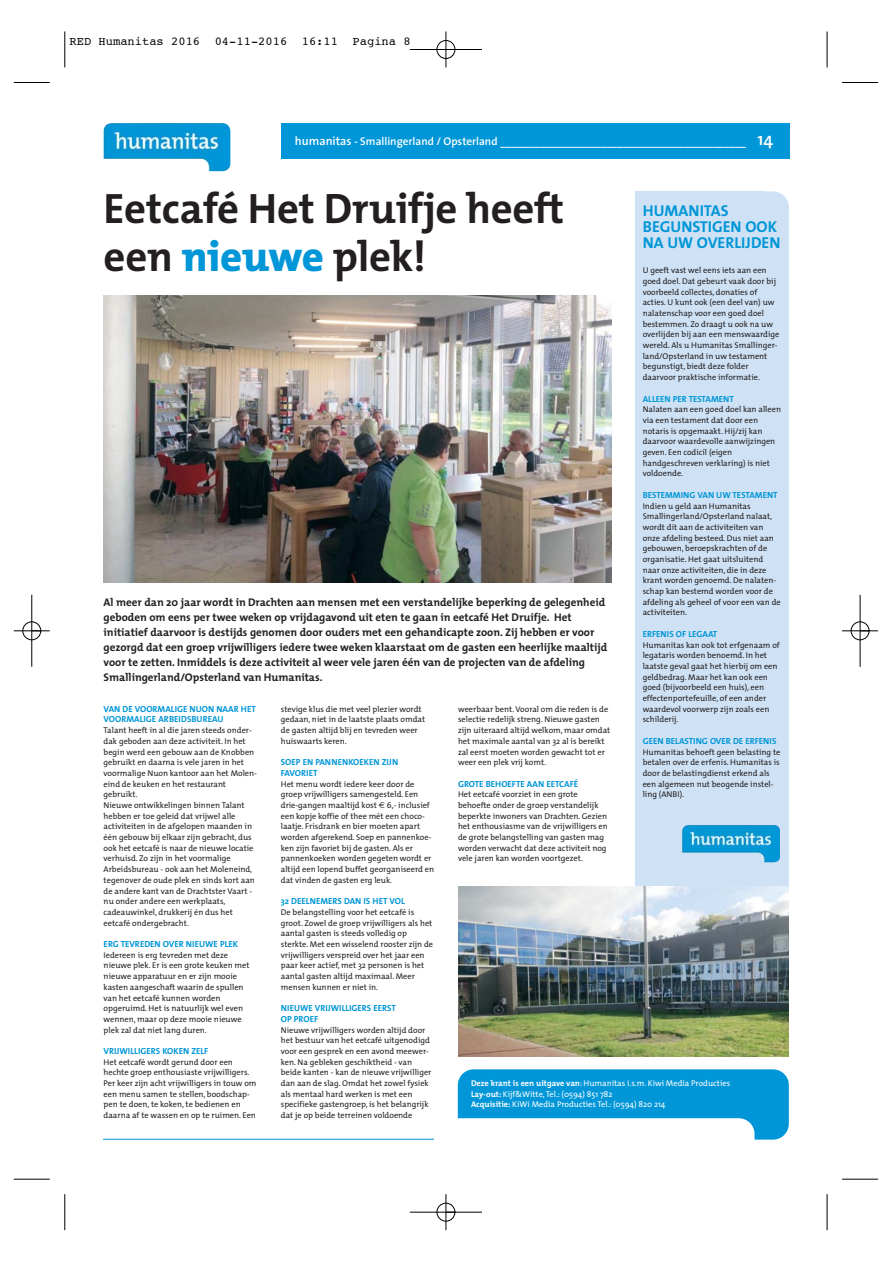
<style>
.page{position:relative;width:893px;height:1263px;background:#fff}
.page>*{position:absolute;margin:0;border:0;box-sizing:border-box;transform-origin:0 0}
.t1{font:700 42.75px/47.4px "The Mix";letter-spacing:-.005em;color:#231f20}
.t2{font:700 15.75px/15.8px "The Mix";color:#0096d7}
.t3{font:12.15px "Courier";color:#000}
.t4{font:700 11.1px/14.9px "The Mix";color:#231f20}
.t5{font:600 11.1px "The Sans";color:#fff}
.t6{font:700 8.85px/10.6px "The Mix";color:#0096d7}
.t7{font:8.4px/10.6px "The Mix";color:#231f20}
.t8{font:8.4px/10.6px "The Mix";color:#fff}
.s1{font-size:12.15px}
.s2{font-size:17.7px}
.s3{font-weight:800;color:#0096d7}
.s4{font-family:"Euro Sans"}
.s5{font-weight:700}
</style>
<div class="page">
<div style="left:635px;top:191px;width:153px;height:837px;background:#cfe2f5;border-radius:16px"></div>
<img style="left:103px;top:123px;width:127px;height:48px">
<img style="left:682px;top:825px;width:98px;height:37px">
<div style="left:281px;top:124px;width:508px;height:35px;background:#0096d7"></div>
<img style="left:103px;top:295px;width:508px;height:287px">
<img style="left:458px;top:886px;width:330px;height:170px">
<div style="left:458px;top:1069px;width:330px;height:71px;background:#0096d7;border-radius:16px"></div>
<div style="left:423px;top:1118px;width:331px;height:22px;background:#fff"></div>
<hr style="left:103px;top:1139px;width:331px;height:1px;background:#0096d7">
<hr style="left:65px;top:32px;width:1px;height:36px;background:#000">
<hr style="left:14px;top:82px;width:36px;height:1px;background:#000">
<hr style="left:826px;top:32px;width:1px;height:36px;background:#000">
<hr style="left:842px;top:82px;width:36px;height:1px;background:#000">
<hr style="left:65px;top:1194px;width:1px;height:36px;background:#000">
<hr style="left:14px;top:1179px;width:36px;height:1px;background:#000">
<hr style="left:826px;top:1194px;width:1px;height:36px;background:#000">
<hr style="left:842px;top:1179px;width:36px;height:1px;background:#000">
<div style="left:436px;top:40px;width:19px;height:19px;border:1px solid #fff;border-radius:50%"></div>
<div style="left:436px;top:1203px;width:19px;height:19px;border:1px solid #fff;border-radius:50%"></div>
<div style="left:22px;top:621px;width:19px;height:19px;border:1px solid #fff;border-radius:50%"></div>
<div style="left:850px;top:621px;width:19px;height:19px;border:1px solid #fff;border-radius:50%"></div>
<hr style="left:410px;top:49px;width:72px;height:1px;background:#000">
<hr style="left:410px;top:1212px;width:72px;height:1px;background:#000">
<hr style="left:32px;top:595px;width:1px;height:72px;background:#000">
<hr style="left:859px;top:595px;width:1px;height:72px;background:#000">
<hr style="left:445px;top:32px;width:1px;height:36px;background:#000">
<hr style="left:445px;top:1194px;width:1px;height:36px;background:#000">
<hr style="left:14px;top:631px;width:36px;height:1px;background:#000">
<hr style="left:842px;top:631px;width:36px;height:1px;background:#000">
<div style="left:437px;top:40px;width:18px;height:19px;border:1px solid #000;border-radius:50%"></div>
<div style="left:437px;top:1203px;width:18px;height:18px;border:1px solid #000;border-radius:50%"></div>
<div style="left:23px;top:622px;width:18px;height:18px;border:1px solid #000;border-radius:50%"></div>
<div style="left:850px;top:622px;width:19px;height:18px;border:1px solid #000;border-radius:50%"></div>
<h3 class="t3" style="left:70px;top:36px;width:342px">RED Humanitas 2016 04-11-2016 16:11 Pagina 8</h3>
<h3 class="t5" style="left:295px;top:136px;width:479px"><span class="s1">humanitas</span> - Smallingerland / Opsterland ____________________________________________ <span class="s2">14</span></h3>
<h1 class="t1" style="left:104px;top:191px;width:462px">Eetcafé Het Druifje heeft een <span class="s3">nieuwe</span> plek!</h1>
<h2 class="t2" style="left:642px;top:205px;width:139px">HUMANITAS<br>BEGUNSTIGEN OOK<br>NA UW OVERLIJDEN</h2>
<p class="t7" style="left:642px;top:266px;width:138px">U geeft vast wel eens iets aan een goed doel. Dat gebeurt vaak door bij voorbeeld collectes, donaties of acties. U kunt ook (een deel van) uw nalatenschap voor een goed doel bestemmen. Zo draagt u ook na uw overlijden bij aan een menswaardige wereld. Als u Humanitas Smallinger&shy;land/Opsterland in uw testament begunstigt, biedt deze folder daarvoor praktische informatie.</p>
<p class="t6" style="left:642px;top:394px;width:93px">ALLEEN PER TESTAMENT</p>
<p class="t7" style="left:642px;top:405px;width:140px">Nalaten aan een goed doel kan alleen via een testament dat door een notaris is opgemaakt. Hij/zij kan daarvoor waardevolle aanwijzingen geven. Een codicil (eigen handgeschreven verklaring) is niet voldoende.</p>
<p class="t6" style="left:642px;top:491px;width:136px">BESTEMMING VAN UW TESTAMENT</p>
<p class="t7" style="left:642px;top:501px;width:139px">Indien u geld aan Humanitas<br>Smallingerland/Opsterland nalaat, wordt dit aan de activiteiten van onze afdeling besteed. Dus niet aan gebouwen, beroepskrachten of de organisatie. Het gaat uitsluitend naar onze activiteiten, die in deze krant worden genoemd. De nalaten&shy;schap kan bestemd worden voor de afdeling als geheel of voor een van de activiteiten.</p>
<p class="t6" style="left:642px;top:630px;width:76px">ERFENIS OF LEGAAT</p>
<p class="t7" style="left:642px;top:640px;width:139px">Humanitas kan ook tot erfgenaam of legataris worden benoemd. In het laatste geval gaat het hierbij om een geldbedrag. Maar het kan ook een goed (bijvoorbeeld een huis), een effectenportefeuille, of een ander waardevol voorwerp zijn zoals een schilderij.</p>
<p class="t6" style="left:642px;top:737px;width:135px">GEEN BELASTING OVER DE ERFENIS</p>
<p class="t7" style="left:642px;top:747px;width:139px">Humanitas behoeft geen belasting te betalen over de erfenis. Humanitas is door de belastingdienst erkend als een algemeen nut beogende instel&shy;ling (ANBI).</p>
<p class="t4" style="left:104px;top:596px;width:505px">Al meer dan 20 jaar wordt in Drachten aan mensen met een verstandelijke beperking de gelegenheid geboden om eens per twee weken op vrijdagavond uit eten te gaan in eetcafé Het Druifje. Het initiatief daarvoor is destijds genomen door ouders met een gehandicapte zoon. Zij hebben er voor gezorgd dat een groep vrijwilligers iedere twee weken klaarstaat om de gasten een heerlijke maaltijd voor te zetten. Inmiddels is deze activiteit al weer vele jaren één van de projecten van de afdeling Smallingerland/Opsterland van Humanitas.</p>
<p class="t7" style="left:281px;top:705px;width:146px">stevige klus die met veel plezier wordt gedaan, niet in de laatste plaats omdat de gasten altijd blij en tevreden weer huiswaarts keren.</p>
<p class="t6" style="left:281px;top:758px;width:119px">SOEP EN PANNENKOEKEN ZIJN<br>FAVORIET</p>
<p class="t7" style="left:281px;top:780px;width:155px">Het menu wordt iedere keer door de groep vrijwilligers samengesteld. Een drie-gangen maaltijd kost <span class="s4">€</span> 6,- inclusief een kopje koffie of thee mét een choco&shy;laatje. Frisdrank en bier moeten apart worden afgerekend. Soep en pannenkoe&shy;ken zijn favoriet bij de gasten. Als er pannenkoeken worden gegeten wordt er altijd een lopend buffet georganiseerd en dat vinden de gasten erg leuk.</p>
<p class="t6" style="left:281px;top:897px;width:125px">32 DEELNEMERS DAN IS HET VOL</p>
<p class="t7" style="left:281px;top:908px;width:154px">De belangstelling voor het eetcafé is groot. Zowel de groep vrijwilligers als het aantal gasten is steeds volledig op sterkte. Met een wisselend rooster zijn de vrijwilligers verspreid over het jaar een paar keer actief, met 32 personen is het aantal gasten altijd maximaal. Meer mensen kunnen er niet in.</p>
<p class="t6" style="left:281px;top:1004px;width:116px">NIEUWE VRIJWILLIGERS EERST<br>OP PROEF</p>
<p class="t7" style="left:281px;top:1025px;width:152px">Nieuwe vrijwilligers worden altijd door het bestuur van het eetcafé uitgenodigd voor een gesprek en een avond meewer&shy;ken. Na gebleken geschiktheid - van beide kanten - kan de nieuwe vrijwilliger dan aan de slag. Omdat het zowel fysiek als mentaal hard werken is met een specifieke gastengroep, is het belangrijk dat je op beide terreinen voldoende</p>
<p class="t7" style="left:458px;top:705px;width:154px">weerbaar bent. Vooral om die reden is de selectie redelijk streng. Nieuwe gasten zijn uiteraard altijd welkom, maar omdat het maximale aantal van 32 al is bereikt zal eerst moeten worden gewacht tot er weer een plek vrij komt.</p>
<p class="t6" style="left:458px;top:779px;width:122px">GROTE BEHOEFTE AAN EETCAFÉ</p>
<p class="t7" style="left:458px;top:790px;width:151px">Het eetcafé voorziet in een grote behoefte onder de groep verstandelijk beperkte inwoners van Drachten. Gezien het enthousiasme van de vrijwilligers en de grote belangstelling van gasten mag worden verwacht dat deze activiteit nog vele jaren kan worden voortgezet.</p>
<p class="t6" style="left:104px;top:705px;width:154px">VAN DE VOORMALIGE NUON NAAR HET<br>VOORMALIGE ARBEIDSBUREAU</p>
<p class="t7" style="left:104px;top:726px;width:155px">Talant heeft in al die jaren steeds onder&shy;dak geboden aan deze activiteit. In het begin werd een gebouw aan de Knobben gebruikt en daarna is vele jaren in het voormalige Nuon kantoor aan het Molen&shy;eind de keuken en het restaurant gebruikt.<br>Nieuwe ontwikkelingen binnen Talant hebben er toe geleid dat vrijwel alle activiteiten in de afgelopen maanden in één gebouw bij elkaar zijn gebracht, dus ook het eetcafé is naar de nieuwe locatie verhuisd. Zo zijn in het voormalige Arbeidsbureau - ook aan het Moleneind, tegenover de oude plek en sinds kort aan de andere kant van de Drachtster Vaart - nu onder andere een werkplaats, cadeauwinkel, drukkerij én dus het eetcafé ondergebracht.</p>
<p class="t6" style="left:104px;top:940px;width:136px">ERG TEVREDEN OVER NIEUWE PLEK</p>
<p class="t7" style="left:104px;top:951px;width:147px">Iedereen is erg tevreden met deze nieuwe plek. Er is een grote keuken met nieuwe apparatuur en er zijn mooie kasten aangeschaft waarin de spullen van het eetcafé kunnen worden opgeruimd. Het is natuurlijk wel even wennen, maar op deze mooie nieuwe plek zal dat niet lang duren.</p>
<p class="t6" style="left:104px;top:1047px;width:106px">VRIJWILLIGERS KOKEN ZELF</p>
<p class="t7" style="left:104px;top:1058px;width:154px">Het eetcafé wordt gerund door een hechte groep enthousiaste vrijwilligers.<br>Per keer zijn acht vrijwilligers in touw om een menu samen te stellen, boodschap&shy;pen te doen, te koken, te bedienen en daarna af te wassen en op te ruimen. Een</p>
<p class="t8" style="left:471px;top:1079px;width:261px"><span class="s5">Deze krant is een uitgave van</span>: Humanitas i.s.m. Kiwi Media Producties<br><span class="s5">Lay-out:</span> Kijf&amp;Witte, Tel.: (0594) 851 782<br><span class="s5">Acquisitie:</span> KiWi Media Producties Tel.: (0594) 820 214</p>
</div>
